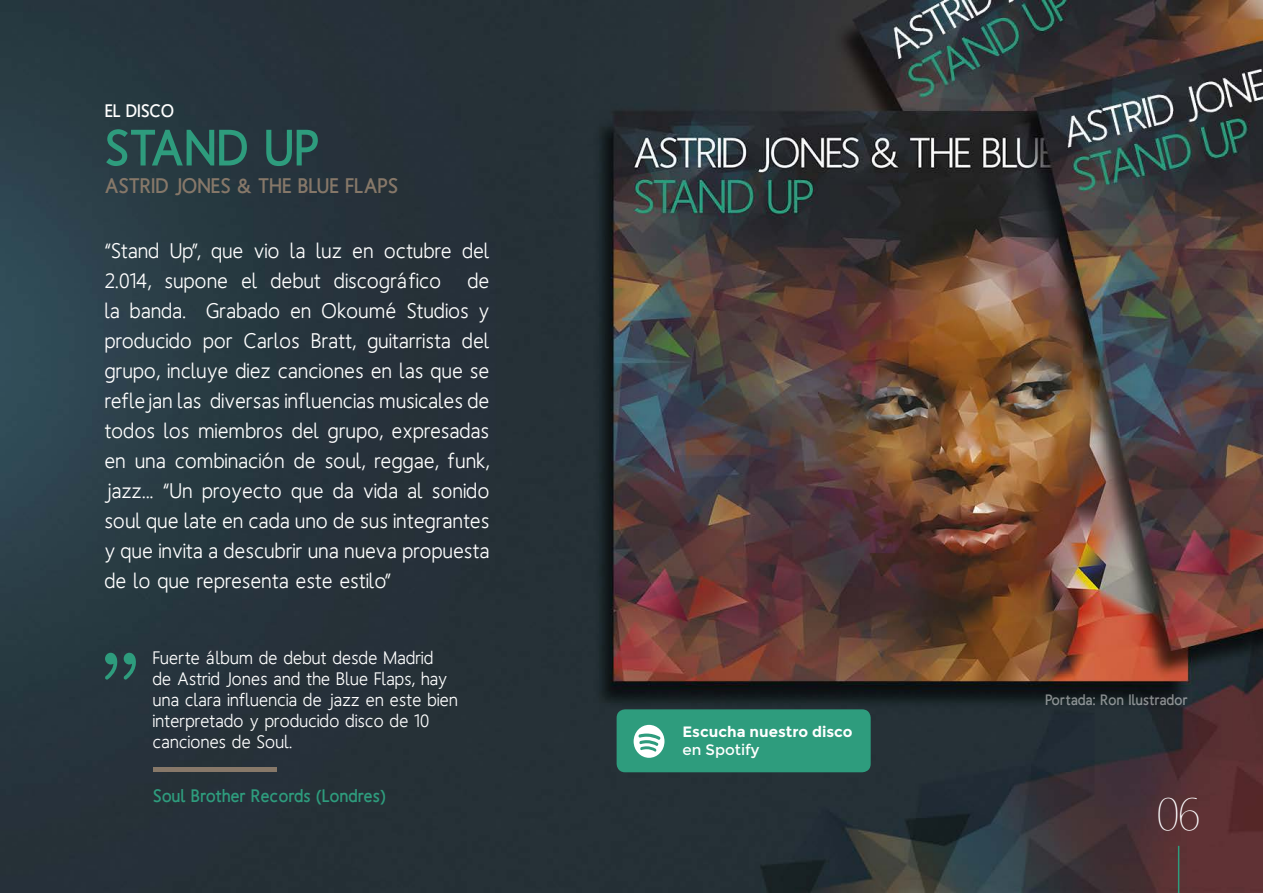
<style>
.page{position:relative;width:1263px;height:893px;background:#fff}
.page>*{position:absolute;margin:0;border:0;box-sizing:border-box;transform-origin:0 0}
.t1{font:900 51px "Homizio";letter-spacing:.025em;color:#2e9c7d}
.t2{font:100 45px "Homizio";color:#fff}
.t3{font:21px/30px "Homizio";letter-spacing:.05em;color:#fff}
.t4{font:900 21px "Homizio";letter-spacing:.025em;color:#877869}
.t5{font:18px/21px "Homizio";letter-spacing:.05em;color:#fff}
.t6{font:900 18px "Homizio";letter-spacing:.025em;color:#2e9c7d}
.t7{font:900 18px "Homizio";letter-spacing:.025em;color:#fff}
.t8{font:900 15px "Homizio";letter-spacing:.025em;color:#fff}
.t9{font:700 15px "Montserrat";color:#fff}
.t10{font:15px "Montserrat";color:#fff}
</style>
<div class="page">
<img style="left:0;top:0;width:1263px;height:893px">
<hr style="left:1178px;top:846px;width:1px;height:47px;background:#2e9c7d">
<svg style="left:105px;top:653px;width:31px;height:27px"></svg>
<div style="left:153px;top:767px;width:123px;height:5px;background:#877869"></div>
<div style="left:617px;top:709px;width:254px;height:63px;background:#2e9c7d;border-radius:9px"></div>
<svg style="left:634px;top:725px;width:30px;height:33px"></svg>
<p class="t7" style="left:105px;top:101px;width:70px">EL DISCO</p>
<p class="t1" style="left:105px;top:119px;width:215px">STAND UP</p>
<p class="t4" style="left:105px;top:173px;width:294px">ASTRID JONES &amp; THE BLUE FLAPS</p>
<p class="t3" style="left:105px;top:235px;width:385px">“Stand Up”, que vio la luz en octubre del<br>2.014, supone el debut discográfico</p>
<p class="t3" style="left:105px;top:265px;width:385px;text-align:justify;text-indent:363px">de la banda. Grabado en Okoumé Studios y producido por Carlos Bratt, guitarrista del grupo, incluye diez canciones en las que se reflejan las diversas influencias musicales de todos los miembros del grupo, expresadas en una combinación de soul, reggae, funk, jazz... “Un proyecto que da vida al sonido soul que late en cada uno de sus integrantes y que invita a descubrir una nueva propuesta de lo que representa este estilo”</p>
<p class="t5" style="left:153px;top:647px;width:306px">Fuerte álbum de debut desde Madrid<br>de Astrid Jones and the Blue Flaps, hay una clara influencia de jazz en este bien interpretado y producido disco de 10 canciones de Soul.</p>
<p class="t6" style="left:153px;top:785px;width:234px">Soul Brother Records (Londres)</p>
<p class="t9" style="left:682px;top:723px;width:172px">Escucha nuestro disco</p>
<p class="t10" style="left:682px;top:741px;width:79px">en Spotify</p>
<p class="t8" style="left:1045px;top:691px;width:144px">Portada: Ron Ilustrador</p>
<p class="t2" style="left:1157px;top:787px;width:43px">06</p>
</div>
